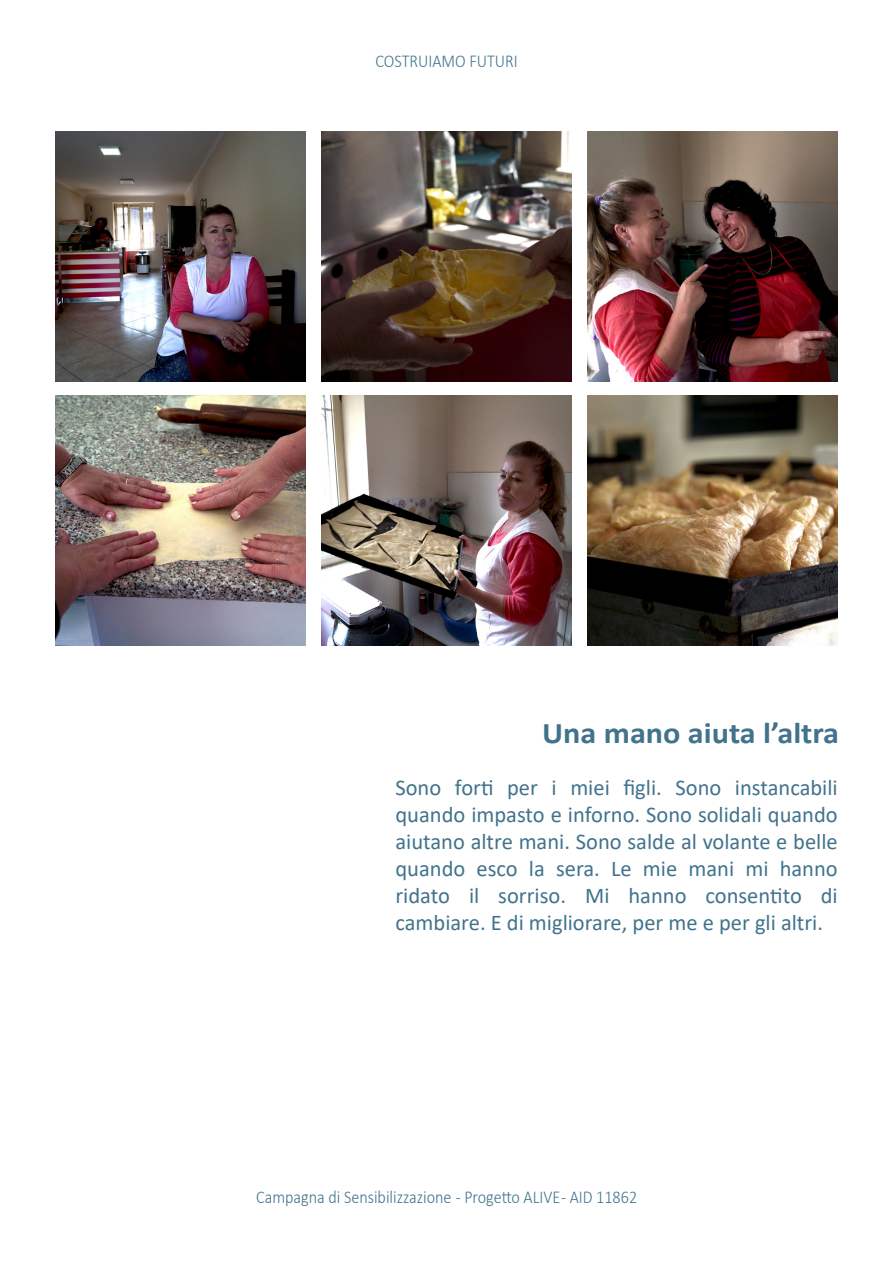
<style>
.page{position:relative;width:893px;height:1263px;background:#fff}
.page>*{position:absolute;margin:0;border:0;box-sizing:border-box;transform-origin:0 0}
.t1{font:700 30.15px "Calibri";color:#42738c;scale:1.07 1}
.t2{font:22.5px/27px "Calibri";color:#42738c}
.t3{font:300 18.15px "Calibri";color:#42738c;scale:.89 1}
</style>
<div class="page">
<img style="left:56px;top:132px;width:249px;height:250px">
<img style="left:322px;top:132px;width:250px;height:250px">
<img style="left:588px;top:132px;width:250px;height:250px">
<img style="left:56px;top:396px;width:249px;height:250px">
<img style="left:322px;top:396px;width:250px;height:250px">
<img style="left:588px;top:396px;width:250px;height:250px">
<p class="t3" style="left:375px;top:49px;width:161px">COSTRUIAMO FUTURI</p>
<p class="t1" style="left:542px;top:711px;width:279px">Una mano aiuta l’altra</p>
<p class="t2" style="left:395px;top:773px;width:444px">Sono forti per i miei figli. Sono instancabili</p>
<p class="t2" style="left:395px;top:800px;width:444px">quando impasto e inforno. Sono solidali quando</p>
<p class="t2" style="left:395px;top:827px;width:444px">aiutano altre mani. Sono salde al volante e belle quando esco la sera. Le mie mani mi hanno</p>
<p class="t2" style="left:395px;top:881px;width:444px">ridato il sorriso. Mi hanno consentito di</p>
<p class="t2" style="left:395px;top:908px;width:429px">cambiare. E di migliorare, per me e per gli altri.</p>
<p class="t3" style="left:256px;top:1185px;width:430px">Campagna di Sensibilizzazione - Progetto ALIVE - AID 11862</p>
</div>
